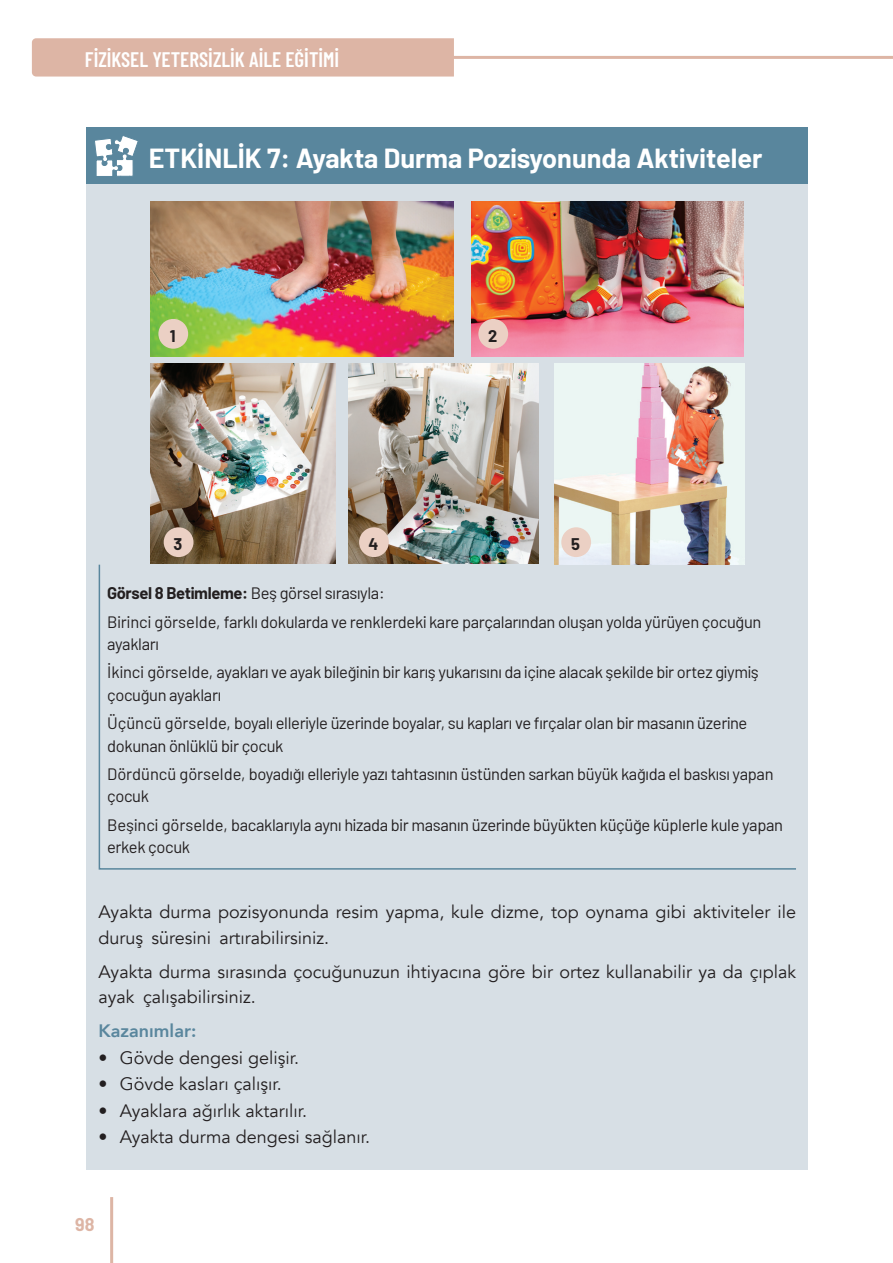
<style>
.page{position:relative;width:893px;height:1263px;background:#fff}
.page>*{position:absolute;margin:0;border:0;box-sizing:border-box;transform-origin:0 0}
.t1{font:700 27px "Barlow";color:#fff}
.t2{font:600 21px "Barlow Condensed";color:#fff}
.t3{font:18px/25.5px "Avenir";color:#231f20}
.t4{font:800 18px "Avenir";color:#59869d}
.t5{font:700 18px "Barlow";color:#ddb5a5}
.t6{font:16.5px/28.2px "Barlow";letter-spacing:-.02em;color:#231f20}
.t7{font:700 16.5px "Barlow";color:#231f20}
.s1{font-weight:700}
</style>
<div class="page">
<div style="left:32px;top:38px;width:422px;height:39px;background:#ddb5a5"></div>
<hr style="left:452px;top:56px;width:441px;height:3px;background:#ddb5a5">
<hr style="left:110px;top:1197px;width:3px;height:66px;background:#ddb5a5">
<div style="left:86px;top:128px;width:721px;height:56px;background:#59869d"></div>
<svg style="left:95px;top:136px;width:43px;height:40px"></svg>
<div style="left:86px;top:184px;width:721px;height:985px;background:#d7dfe5"></div>
<svg style="left:98px;top:563px;width:698px;height:307px"></svg>
<img style="left:150px;top:202px;width:304px;height:154px">
<img style="left:472px;top:202px;width:272px;height:154px">
<img style="left:554px;top:364px;width:190px;height:201px">
<img style="left:349px;top:364px;width:190px;height:200px">
<img style="left:150px;top:364px;width:186px;height:200px">
<div style="left:158px;top:319px;width:30px;height:30px;background:#ebd0c4;border-radius:50%"></div>
<div style="left:478px;top:319px;width:30px;height:30px;background:#ebd0c4;border-radius:50%"></div>
<div style="left:164px;top:527px;width:29px;height:30px;background:#ebd0c4;border-radius:50%"></div>
<div style="left:359px;top:527px;width:30px;height:30px;background:#ebd0c4;border-radius:50%"></div>
<div style="left:561px;top:527px;width:30px;height:30px;background:#ebd0c4;border-radius:50%"></div>
<p class="t2" style="left:85px;top:44px;width:256px">FİZİKSEL YETERSİZLİK AİLE EĞİTİMİ</p>
<h1 class="t1" style="left:149px;top:138px;width:615px">ETKİNLİK 7: Ayakta Durma Pozisyonunda Aktiviteler</h1>
<p class="t7" style="left:170px;top:324px;width:7px">1</p>
<p class="t7" style="left:488px;top:324px;width:11px">2</p>
<p class="t7" style="left:173px;top:532px;width:10px">3</p>
<p class="t7" style="left:368px;top:532px;width:11px">4</p>
<p class="t7" style="left:571px;top:532px;width:10px">5</p>
<p class="t6" style="left:107px;top:578px;width:656px"><span class="s1">Görsel 8 Betimleme:</span> Beş görsel sırasıyla:<br>Birinci görselde, farklı dokularda ve renklerdeki kare parçalarından oluşan yolda yürüyen çocuğun</p>
<p class="t6" style="left:107px;top:629px;width:653px">ayakları<br>İkinci görselde, ayakları ve ayak bileğinin bir karış yukarısını da içine alacak şekilde bir ortez giymiş</p>
<p class="t6" style="left:107px;top:679px;width:642px">çocuğun ayakları<br>Üçüncü görselde, boyalı elleriyle üzerinde boyalar, su kapları ve fırçalar olan bir masanın üzerine</p>
<p class="t6" style="left:107px;top:730px;width:668px">dokunan önlüklü bir çocuk<br>Dördüncü görselde, boyadığı elleriyle yazı tahtasının üstünden sarkan büyük kağıda el baskısı yapan</p>
<p class="t6" style="left:107px;top:781px;width:677px">çocuk<br>Beşinci görselde, bacaklarıyla aynı hizada bir masanın üzerinde büyükten küçüğe küplerle kule yapan</p>
<p class="t6" style="left:107px;top:832px;width:85px">erkek çocuk</p>
<p class="t3" style="left:99px;top:899px;width:699px">Ayakta durma pozisyonunda resim yapma, kule dizme, top oynama gibi aktiviteler ile duruş süresini artırabilirsiniz.</p>
<p class="t3" style="left:99px;top:959px;width:699px">Ayakta durma sırasında çocuğunuzun ihtiyacına göre bir ortez kullanabilir ya da çıplak ayak çalışabilirsiniz.</p>
<p class="t4" style="left:99px;top:1017px;width:99px">Kazanımlar:</p>
<p class="t3" style="left:99px;top:1045px;width:202px">• Gövde dengesi gelişir.</p>
<p class="t3" style="left:99px;top:1071px;width:185px">• Gövde kasları çalışır.</p>
<p class="t3" style="left:99px;top:1098px;width:210px">• Ayaklara ağırlık aktarılır.</p>
<p class="t3" style="left:99px;top:1124px;width:273px">• Ayakta durma dengesi sağlanır.</p>
<p class="t5" style="left:75px;top:1211px;width:21px">98</p>
</div>
